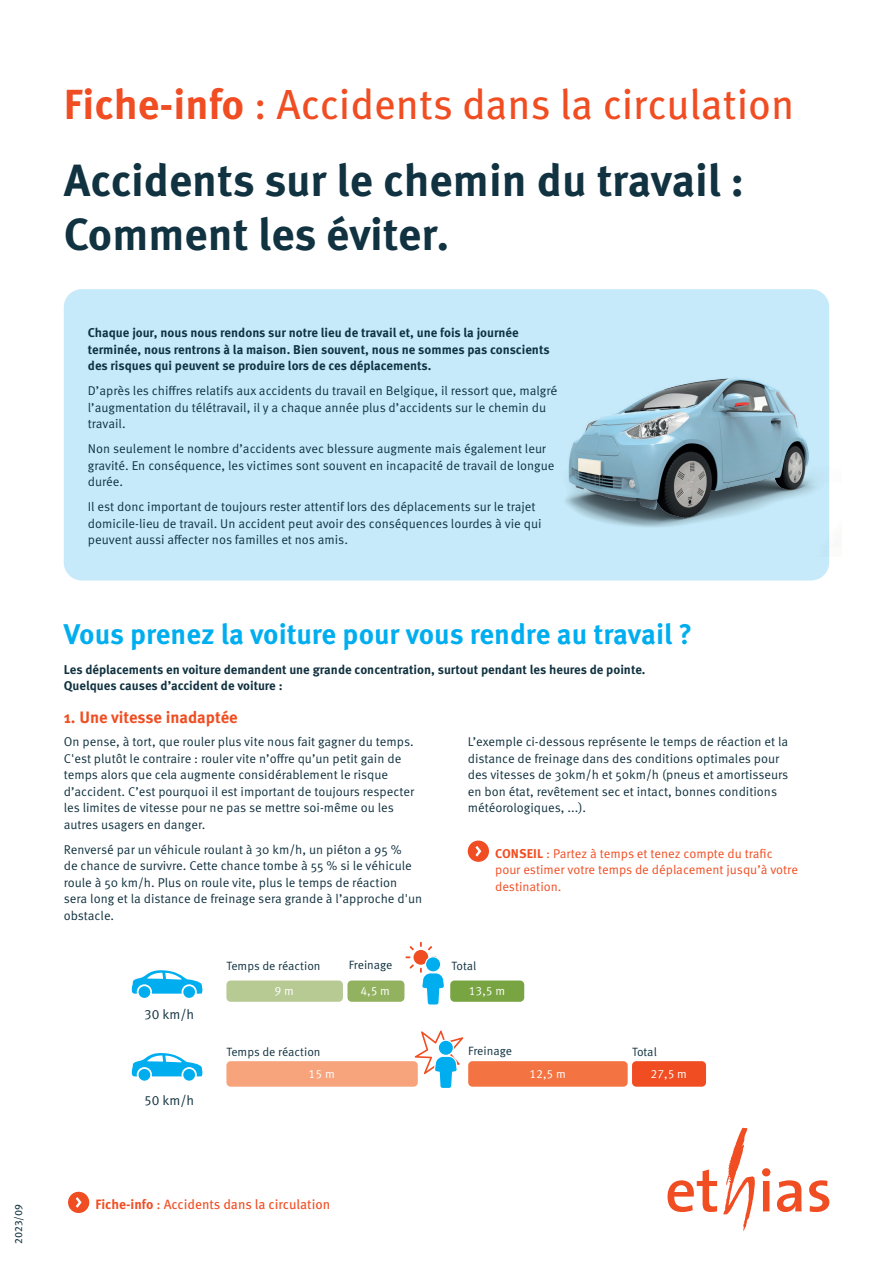
<style>
.page{position:relative;width:893px;height:1263px;background:#fff}
.page>*{position:absolute;margin:0;border:0;box-sizing:border-box;transform-origin:0 0}
.t1{font:700 45px/54px "Meta Pro";color:#113240}
.t2{font:42px "Meta Pro";letter-spacing:-.005em;color:#f04d22}
.t3{font:700 28.5px "Meta Pro";letter-spacing:-.005em;color:#00aeef}
.t4{font:700 16.5px "Meta Pro";color:#f04d22}
.t5{font:13.5px "Meta Pro";color:#f04d22}
.t6{font:13.5px "Meta Pro Norm";color:#113240}
.t7{font:12.75px/16.5px "Meta Pro Norm";color:#113240}
.t8{font:700 12.75px/16.5px "Meta Pro";color:#113240}
.t9{font:12.75px/16.5px "Meta Pro Norm";color:#f04d22}
.t10{font:12px "Meta Pro Norm";color:#113240}
.t11{font:12px "Meta Pro Norm";color:#fff}
.t12{font:10.5px "Meta Pro";color:#113240}
.s1{font-weight:700}
.s2{font-family:"Meta Pro";font-weight:700}
</style>
<div class="page">
<div style="left:64px;top:289px;width:765px;height:291px;background:#c6eafa;border-radius:18px"></div>
<div style="left:68px;top:1192px;width:21px;height:21px;background:#f04d22;border-radius:50%"></div>
<svg style="left:76px;top:1197px;width:6px;height:11px"></svg>
<div style="left:468px;top:840px;width:21px;height:22px;background:#f04d22;border-radius:50%"></div>
<svg style="left:475px;top:846px;width:6px;height:10px"></svg>
<img style="left:565px;top:323px;width:265px;height:233px">
<svg style="left:132px;top:970px;width:71px;height:28px"></svg>
<div style="left:413px;top:950px;width:15px;height:15px;background:#f04d22;border-radius:50%"></div>
<svg style="left:410px;top:964px;width:4px;height:4px"></svg>
<svg style="left:428px;top:946px;width:4px;height:4px"></svg>
<svg style="left:410px;top:946px;width:4px;height:4px"></svg>
<svg style="left:420px;top:964px;width:24px;height:41px"></svg>
<div style="left:425px;top:957px;width:16px;height:15px;background:#00aeef;border-radius:50%"></div>
<div style="left:425px;top:956px;width:16px;height:16px;border:1px solid #fff;border-radius:50%"></div>
<div style="left:226px;top:980px;width:117px;height:22px;background:#b7ca94;border-radius:4px"></div>
<div style="left:226px;top:1061px;width:192px;height:26px;background:#f7a47d;border-radius:4px"></div>
<div style="left:347px;top:980px;width:57px;height:22px;background:#92b25f;border-radius:4px"></div>
<div style="left:468px;top:1061px;width:160px;height:26px;background:#f37442;border-radius:4px"></div>
<div style="left:450px;top:980px;width:74px;height:22px;background:#78a541;border-radius:4px"></div>
<div style="left:632px;top:1061px;width:74px;height:26px;background:#f04d22;border-radius:4px"></div>
<svg style="left:132px;top:1053px;width:71px;height:28px"></svg>
<svg style="left:415px;top:1030px;width:48px;height:58px"></svg>
<div style="left:438px;top:1040px;width:15px;height:15px;background:#00aeef;border-radius:50%"></div>
<div style="left:438px;top:1039px;width:16px;height:17px;border:1px solid #fff;border-radius:50%"></div>
<svg style="left:723px;top:1127px;width:32px;height:104px"></svg>
<svg style="left:667px;top:1169px;width:50px;height:43px"></svg>
<svg style="left:762px;top:1168px;width:8px;height:43px"></svg>
<svg style="left:777px;top:1180px;width:25px;height:32px"></svg>
<svg style="left:809px;top:1180px;width:20px;height:32px"></svg>
<p class="t12" style="left:10px;top:1244px;width:41px;rotate:-90deg">2023/09</p>
<h2 class="t2" style="left:64px;top:72px;width:732px"><span class="s1">Fiche-info</span> : Accidents dans la circulation</h2>
<h1 class="t1" style="left:64px;top:150px;width:682px">Accidents sur le chemin du travail :<br>Comment les éviter.</h1>
<p class="t8" style="left:88px;top:324px;width:463px">Chaque jour, nous nous rendons sur notre lieu de travail et, une fois la journée terminée, nous rentrons à la maison. Bien souvent, nous ne sommes pas conscients des risques qui peuvent se produire lors de ces déplacements.</p>
<p class="t7" style="left:88px;top:382px;width:471px">D’après les chiffres relatifs aux accidents du travail en Belgique, il ressort que, malgré l’augmentation du télétravail, il y a chaque année plus d’accidents sur le chemin du travail.</p>
<p class="t7" style="left:88px;top:440px;width:468px">Non seulement le nombre d’accidents avec blessure augmente mais également leur gravité. En conséquence, les victimes sont souvent en incapacité de travail de longue durée.</p>
<p class="t7" style="left:88px;top:498px;width:455px">Il est donc important de toujours rester attentif lors des déplacements sur le trajet domicile-lieu de travail. Un accident peut avoir des conséquences lourdes à vie qui peuvent aussi affecter nos familles et nos amis.</p>
<h3 class="t3" style="left:64px;top:612px;width:630px">Vous prenez la voiture pour vous rendre au travail ?</h3>
<p class="t8" style="left:64px;top:660px;width:583px">Les déplacements en voiture demandent une grande concentration, surtout pendant les heures de pointe.<br>Quelques causes d’accident de voiture :</p>
<p class="t4" style="left:64px;top:705px;width:175px">1. Une vitesse inadaptée</p>
<p class="t7" style="left:64px;top:733px;width:352px">On pense, à tort, que rouler plus vite nous fait gagner du temps.<br>C'est plutôt le contraire : rouler vite n’offre qu’un petit gain de temps alors que cela augmente considérablement le risque d’accident. C’est pourquoi il est important de toujours respecter les limites de vitesse pour ne pas se mettre soi-même ou les autres usagers en danger.</p>
<p class="t7" style="left:64px;top:840px;width:360px">Renversé par un véhicule roulant à 30 km/h, un piéton a 95 %<br>de chance de survivre. Cette chance tombe à 55 % si le véhicule roule à 50 km/h. Plus on roule vite, plus le temps de réaction sera long et la distance de freinage sera grande à l’approche d'un obstacle.</p>
<p class="t7" style="left:468px;top:733px;width:322px">L’exemple ci-dessous représente le temps de réaction et la distance de freinage dans des conditions optimales pour des vitesses de 30km/h et 50km/h (pneus et amortisseurs en bon état, revêtement sec et intact, bonnes conditions météorologiques, ...).</p>
<p class="t9" style="left:495px;top:844px;width:304px"><span class="s2">CONSEIL</span> : Partez à temps et tenez compte du trafic pour estimer votre temps de déplacement jusqu’à votre destination.</p>
<p class="t10" style="left:226px;top:957px;width:96px">Temps de réaction</p>
<p class="t10" style="left:349px;top:956px;width:45px">Freinage</p>
<p class="t10" style="left:452px;top:957px;width:26px">Total</p>
<p class="t11" style="left:274px;top:982px;width:21px">9 m</p>
<p class="t11" style="left:360px;top:982px;width:31px">4,5 m</p>
<p class="t11" style="left:469px;top:982px;width:38px">13,5 m</p>
<p class="t6" style="left:144px;top:1004px;width:52px">30 km/h</p>
<p class="t10" style="left:226px;top:1043px;width:96px">Temps de réaction</p>
<p class="t10" style="left:468px;top:1042px;width:45px">Freinage</p>
<p class="t10" style="left:632px;top:1043px;width:26px">Total</p>
<p class="t11" style="left:309px;top:1064px;width:28px">15 m</p>
<p class="t11" style="left:529px;top:1064px;width:38px">12,5 m</p>
<p class="t11" style="left:650px;top:1064px;width:38px">27,5 m</p>
<p class="t6" style="left:144px;top:1090px;width:52px">50 km/h</p>
<p class="t5" style="left:95px;top:1194px;width:236px"><span class="s1">Fiche-info</span> : Accidents dans la circulation</p>
</div>
